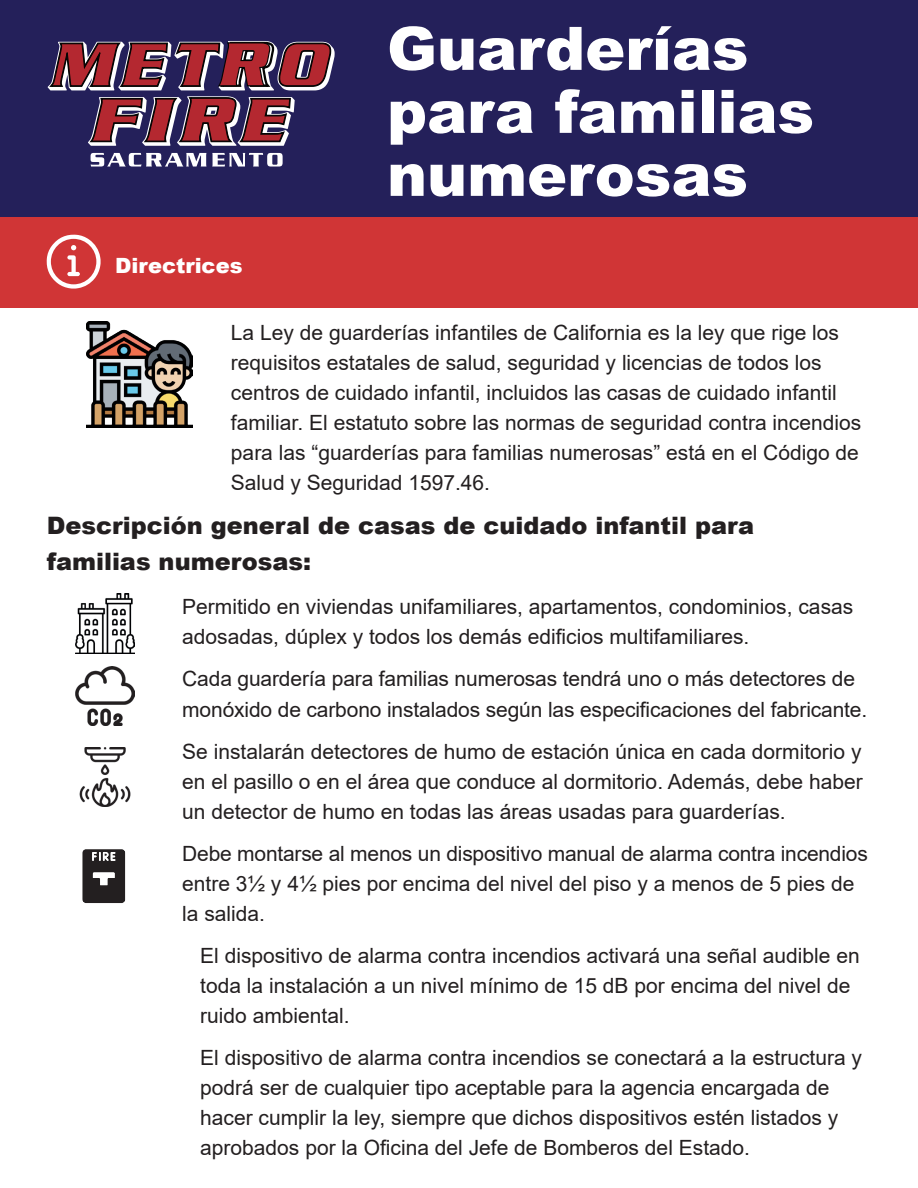
<style>
.page{position:relative;width:918px;height:1188px;background:#fff}
.page>*{position:absolute;margin:0;border:0;box-sizing:border-box;transform-origin:0 0}
.t1{font:900 60px/63px "Arial";color:#fff}
.t2{font:900 24px/36px "Arial";color:#231f20}
.t3{font:21px/30px "Arial";color:#231f20}
.t4{font:900 21px "Arial";color:#fff}
</style>
<div class="page">
<div style="left:0;top:216px;width:917px;height:92px;background:#d03536"></div>
<div style="left:0;top:0;width:917px;height:217px;background:#24205a"></div>
<svg style="left:91px;top:153px;width:192px;height:14px"></svg>
<svg style="left:88px;top:96px;width:207px;height:50px"></svg>
<svg style="left:47px;top:41px;width:288px;height:49px"></svg>
<svg style="left:46px;top:234px;width:55px;height:55px"></svg>
<img style="left:86px;top:322px;width:107px;height:106px">
<img style="left:75px;top:666px;width:59px;height:59px">
<img style="left:79px;top:747px;width:52px;height:60px">
<img style="left:75px;top:594px;width:59px;height:59px">
<svg style="left:82px;top:849px;width:44px;height:54px;background:#474445"></svg>
<p class="t4" style="left:115px;top:250px;width:129px">Directrices</p>
<h1 class="t1" style="left:387px;top:15px;width:429px">Guarderías para familias numerosas</h1>
<p class="t3" style="left:231px;top:317px;width:632px">La Ley de guarderías infantiles de California es la ley que rige los requisitos estatales de salud, seguridad y licencias de todos los centros de cuidado infantil, incluidos las casas de cuidado infantil familiar. El estatuto sobre las normas de seguridad contra incendios para las “guarderías para familias numerosas” está en el Código de Salud y Seguridad 1597.46.</p>
<p class="t2" style="left:47px;top:507px;width:709px">Descripción general de casas de cuidado infantil para familias numerosas:</p>
<p class="t3" style="left:182px;top:592px;width:673px">Permitido en viviendas unifamiliares, apartamentos, condominios, casas adosadas, dúplex y todos los demás edificios multifamiliares.</p>
<p class="t3" style="left:182px;top:664px;width:687px">Cada guardería para familias numerosas tendrá uno o más detectores de monóxido de carbono instalados según las especificaciones del fabricante.</p>
<p class="t3" style="left:182px;top:736px;width:682px;text-align:justify">Se instalarán detectores de humo de estación única en cada dormitorio y en el pasillo o en el área que conduce al dormitorio. Además, debe haber un detector de humo en todas las áreas usadas para guarderías.</p>
<p class="t3" style="left:182px;top:838px;width:687px">Debe montarse al menos un dispositivo manual de alarma contra incendios entre 3½ y 4½ pies por encima del nivel del piso y a menos de 5 pies de la salida.</p>
<p class="t3" style="left:200px;top:940px;width:661px">El dispositivo de alarma contra incendios activará una señal audible en toda la instalación a un nivel mínimo de 15 dB por encima del nivel de ruido ambiental.</p>
<p class="t3" style="left:200px;top:1042px;width:663px">El dispositivo de alarma contra incendios se conectará a la estructura y podrá ser de cualquier tipo aceptable para la agencia encargada de hacer cumplir la ley, siempre que dichos dispositivos estén listados y aprobados por la Oficina del Jefe de Bomberos del Estado.</p>
</div>
